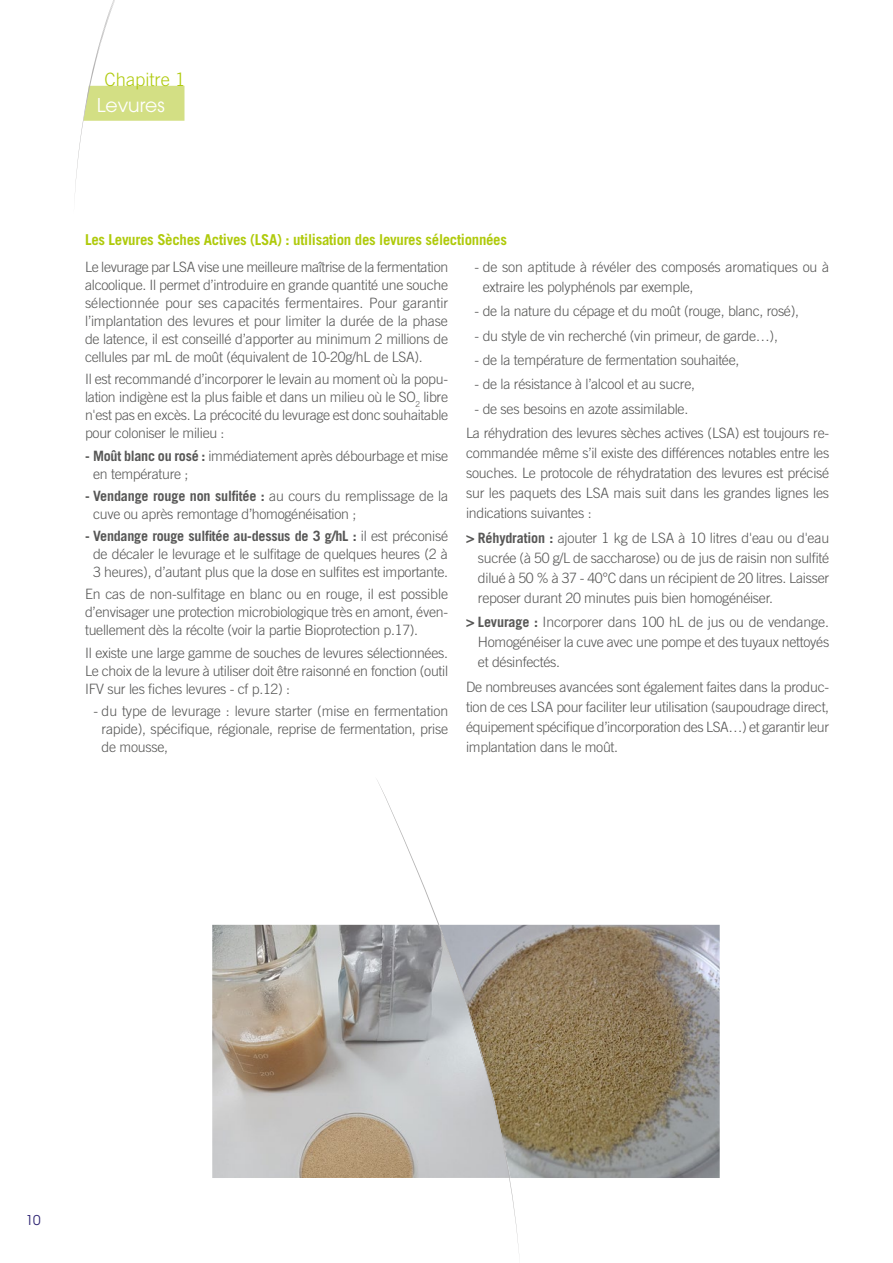
<style>
.page{position:relative;width:893px;height:1263px;background:#fff}
.page>*{position:absolute;margin:0;border:0;box-sizing:border-box;transform-origin:0 0}
.t1{font:18.9px "Avant Garde";color:#fff}
.t2{font:300 18.3px "Trade Gothic";color:#afca0b}
.t3{font:700 15px "Trade Gothic";letter-spacing:-.02em;color:#afca0b}
.t4{font:300 14.25px/18px "Trade Gothic";letter-spacing:-.02em;color:#575756;text-align:justify}
.t5{font:13.5px "Avant Garde";color:#2b2171}
.s1{font-weight:700}
</style>
<div class="page">
<svg style="left:75px;top:0;width:109px;height:192px"></svg>
<img style="left:520px;top:925px;width:200px;height:253px">
<img style="left:212px;top:925px;width:163px;height:253px">
<svg style="left:375px;top:780px;width:145px;height:472px"></svg>
<p class="t2" style="left:105px;top:68px;width:82px">Chapitre 1</p>
<h1 class="t1" style="left:97px;top:94px;width:70px">Levures</h1>
<p class="t3" style="left:85px;top:231px;width:423px">Les Levures Sèches Actives (LSA) : utilisation des levures sélectionnées</p>
<p class="t4" style="left:85px;top:258px;width:365px">Le levurage par LSA vise une meilleure maîtrise de la fermentation alcoolique. Il permet d’introduire en grande quantité une souche sélectionnée pour ses capacités fermentaires. Pour garantir l’implantation des levures et pour limiter la durée de la phase de latence, il est conseillé d’apporter au minimum 2 millions de cellules par mL de moût (équivalent de 10-20g/hL de LSA).</p>
<p class="t4" style="left:85px;top:370px;width:365px">Il est recommandé d’incorporer le levain au moment où la popu&shy;lation indigène est la plus faible et dans un milieu où le SO<sub>2</sub> libre n'est pas en excès. La précocité du levurage est donc souhaitable pour coloniser le milieu :</p>
<p class="t4" style="left:93px;top:446px;width:357px;text-indent:-8px"><span class="s1">- Moût blanc ou rosé :</span> immédiatement après débourbage et mise en température ;</p>
<p class="t4" style="left:93px;top:487px;width:357px;text-indent:-8px"><span class="s1">- Vendange rouge non sulfitée :</span> au cours du remplissage de la cuve ou après remontage d’homogénéisation ;</p>
<p class="t4" style="left:85px;top:527px;width:365px;text-align:center"><span class="s1">- Vendange rouge sulfitée au-dessus de 3 g/hL :</span> il est préconisé de décaler le levurage et le sulfitage de quelques heures (2 à<br>3 heures), d’autant plus que la dose en sulfites est importante.</p>
<p class="t4" style="left:85px;top:585px;width:365px">En cas de non-sulfitage en blanc ou en rouge, il est possible d’envisager une protection microbiologique très en amont, éven&shy;tuellement dès la récolte (voir la partie Bioprotection p.17).</p>
<p class="t4" style="left:85px;top:643px;width:365px">Il existe une large gamme de souches de levures sélectionnées.<br>Le choix de la levure à utiliser doit être raisonné en fonction (outil IFV sur les fiches levures - cf p.12) :</p>
<p class="t4" style="left:102px;top:702px;width:348px;text-indent:-8px">- du type de levurage : levure starter (mise en fermentation rapide), spécifique, régionale, reprise de fermentation, prise de mousse,</p>
<p class="t4" style="left:483px;top:257px;width:348px;line-height:20.1px;text-indent:-8px">- de son aptitude à révéler des composés aromatiques ou à extraire les polyphénols par exemple,</p>
<p class="t4" style="left:475px;top:302px;width:326px">- de la nature du cépage et du moût (rouge, blanc, rosé),</p>
<p class="t4" style="left:475px;top:326px;width:305px">- du style de vin recherché (vin primeur, de garde…),</p>
<p class="t4" style="left:475px;top:351px;width:266px">- de la température de fermentation souhaitée,</p>
<p class="t4" style="left:475px;top:375px;width:222px">- de la résistance à l’alcool et au sucre,</p>
<p class="t4" style="left:466px;top:396px;width:365px;line-height:24.3px;text-indent:9px">- de ses besoins en azote assimilable.<br>La réhydration des levures sèches actives (LSA) est toujours re-</p>
<p class="t4" style="left:466px;top:443px;width:365px;line-height:20.1px">commandée même s’il existe des différences notables entre les souches. Le protocole de réhydratation des levures est précisé sur les paquets des LSA mais suit dans les grandes lignes les indications suivantes :</p>
<p class="t4" style="left:478px;top:527px;width:353px;line-height:20.1px;text-indent:-12px"><span class="s1">&gt; Réhydration :</span> ajouter 1 kg de LSA à 10 litres d'eau ou d'eau sucrée (à 50 g/L de saccharose) ou de jus de raisin non sulfité dilué à 50 % à 37 - 40°C dans un récipient de 20 litres. Laisser reposer durant 20 minutes puis bien homogénéiser.</p>
<p class="t4" style="left:478px;top:612px;width:353px;line-height:20.1px;text-indent:-12px"><span class="s1">&gt; Levurage :</span> Incorporer dans 100 hL de jus ou de vendange.<br>Homogénéiser la cuve avec une pompe et des tuyaux nettoyés et désinfectés.</p>
<p class="t4" style="left:466px;top:676px;width:365px;line-height:20.1px">De nombreuses avancées sont également faites dans la produc&shy;tion de ces LSA pour faciliter leur utilisation (saupoudrage direct, équipement spécifique d’incorporation des LSA…) et garantir leur implantation dans le moût.</p>
<p class="t5" style="left:26px;top:1212px;width:16px">10</p>
</div>
